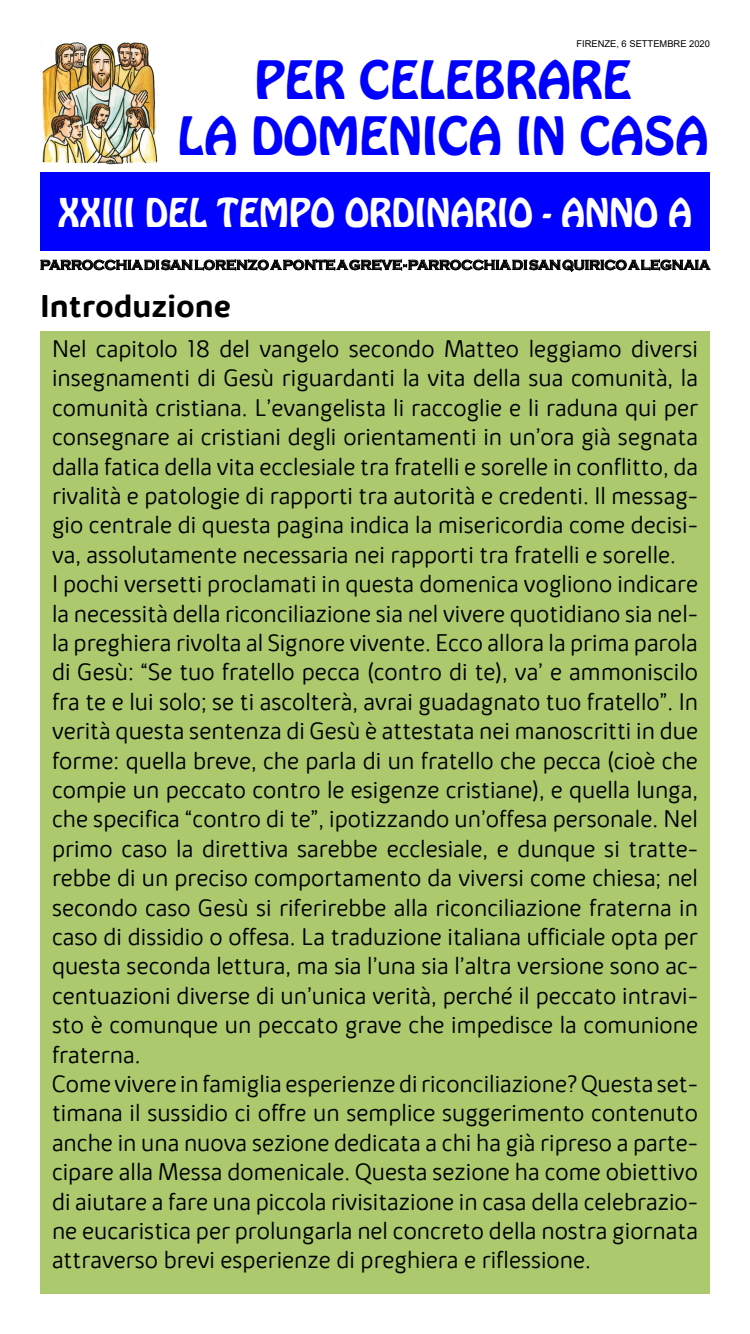
<style>
.page{position:relative;width:750px;height:1334px;background:#fff}
.page>*{position:absolute;margin:0;border:0;box-sizing:border-box;transform-origin:0 0}
.t1{font:46.6px/55.9px "Hobo Std";color:#00f;text-align:center}
.t2{font:35px "Hobo Std";color:#fff}
.t3{font:700 32px "Kabrio Alternate";color:#000}
.t4{font:300 24.5px/29.4px "Kabrio Alternate";color:#000}
.t5{font:700 14px "Copperplate Gothic";color:#000;scale:.96 1}
.t6{font:9.4px "Arial";color:#000}
</style>
<div class="page">
<div style="left:40px;top:172px;width:670px;height:79px;background:#00f"></div>
<div style="left:40px;top:331px;width:670px;height:963px;background:#acc96e"></div>
<img style="left:42px;top:42px;width:116px;height:123px">
<svg style="left:40px;top:259px;width:671px;height:13px"></svg>
<p class="t6" style="left:576px;top:37px;width:135px">FIRENZE, 6 SETTEMBRE 2020</p>
<h1 class="t1" style="left:178px;top:53px;width:532px">PER CELEBRARE<br>LA DOMENICA IN CASA</h1>
<h2 class="t2" style="left:58px;top:188px;width:636px">XXIII DEL TEMPO ORDINARIO - ANNO A</h2>
<p class="t5" style="left:40px;top:257px;width:699px">PARROCCHIA DI SAN LORENZO A PONTE A GREVE - PARROCCHIA DI SAN QUIRICO A LEGNAIA</p>
<h3 class="t3" style="left:40px;top:287px;width:193px">Introduzione</h3>
<p class="t4" style="left:52px;top:334px;width:648px">Nel capitolo 18 del vangelo secondo Matteo leggiamo diversi insegnamenti di Gesù riguardanti la vita della sua comunità, la comunità cristiana. L’evangelista li raccoglie e li raduna qui per consegnare ai cristiani degli orientamenti in un’ora già segnata dalla fatica della vita ecclesiale tra fratelli e sorelle in conflitto, da rivalità e patologie di rapporti tra autorità e credenti. Il messag&shy;gio centrale di questa pagina indica la misericordia come decisi&shy;va, assolutamente necessaria nei rapporti tra fratelli e sorelle.<br>I pochi versetti proclamati in questa domenica vogliono indicare la necessità della riconciliazione sia nel vivere quotidiano sia nel&shy;la preghiera rivolta al Signore vivente. Ecco allora la prima parola di Gesù: “Se tuo fratello pecca (contro di te), va’ e ammoniscilo fra te e lui solo; se ti ascolterà, avrai guadagnato tuo fratello”. In verità questa sentenza di Gesù è attestata nei manoscritti in due forme: quella breve, che parla di un fratello che pecca (cioè che compie un peccato contro le esigenze cristiane), e quella lunga, che specifica “contro di te”, ipotizzando un’offesa personale. Nel primo caso la direttiva sarebbe ecclesiale, e dunque si tratte&shy;rebbe di un preciso comportamento da viversi come chiesa; nel secondo caso Gesù si riferirebbe alla riconciliazione fraterna in caso di dissidio o offesa. La traduzione italiana ufficiale opta per questa seconda lettura, ma sia l’una sia l’altra versione sono ac&shy;centuazioni diverse di un’unica verità, perché il peccato intravi&shy;sto è comunque un peccato grave che impedisce la comunione fraterna.<br>Come vivere in famiglia esperienze di riconciliazione? Questa set&shy;timana il sussidio ci offre un semplice suggerimento contenuto anche in una nuova sezione dedicata a chi ha già ripreso a parte&shy;cipare alla Messa domenicale. Questa sezione ha come obiettivo di aiutare a fare una piccola rivisitazione in casa della celebrazio&shy;ne eucaristica per prolungarla nel concreto della nostra giornata attraverso brevi esperienze di preghiera e riflessione.</p>
</div>
